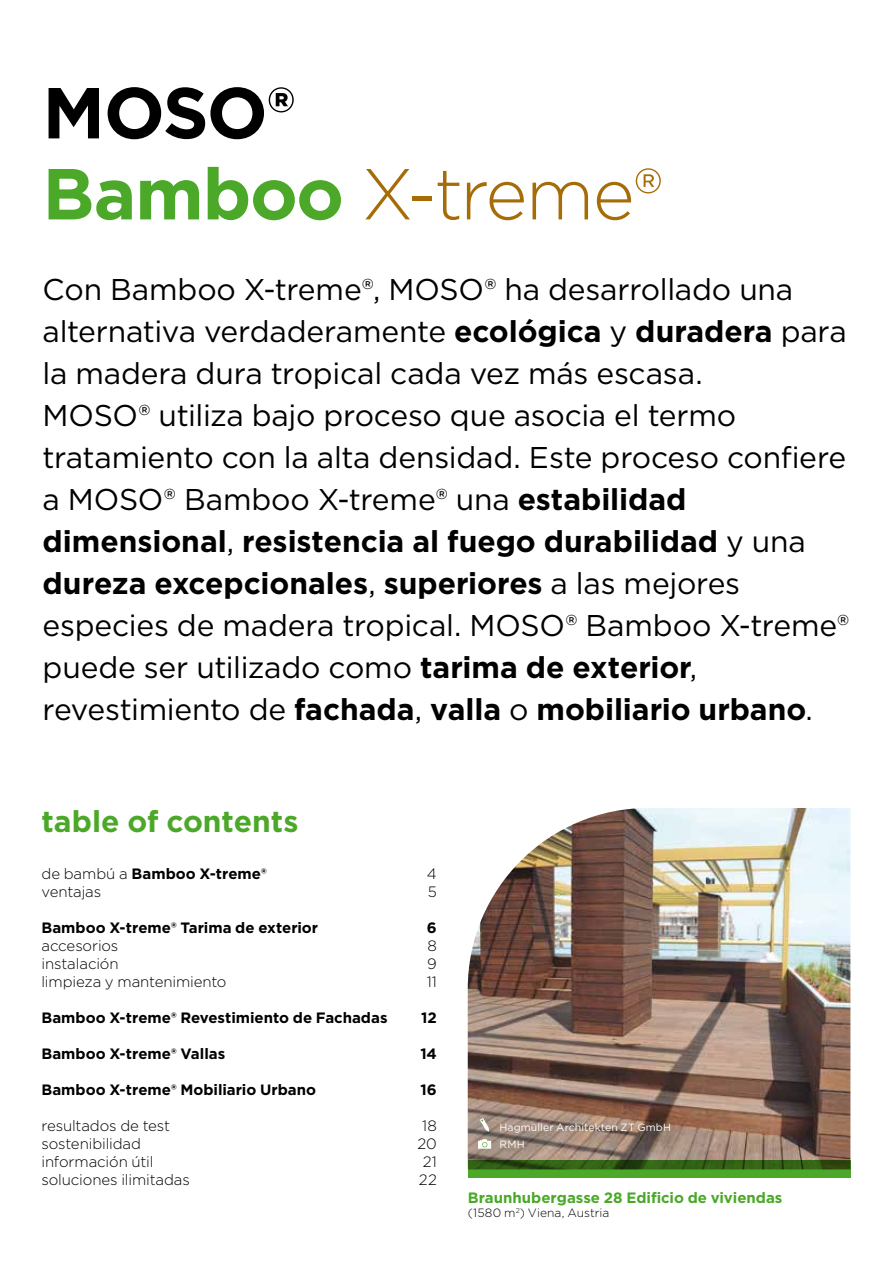
<style>
.page{position:relative;width:893px;height:1263px;background:#fff}
.page>*{position:absolute;margin:0;border:0;box-sizing:border-box;transform-origin:0 0}
.t1{font:300 72px/81px "Gotham";letter-spacing:-.03em;color:#a66c08}
.t2{font:30px/42px "Gotham";letter-spacing:-.005em;color:#000}
.t3{font:700 30px "Gotham";color:#4ba829}
.t4{font:700 15px "Gotham";color:#000}
.t5{font:300 15px "Gotham";letter-spacing:-.01em;color:#000}
.t6{font:700 15px "Gotham";color:#4ba829}
.t7{font:300 12px "Gotham";letter-spacing:.005em;color:#000}
.t8{font:10.5px/16.8px "Gotham";letter-spacing:.01em;color:#fff}
.s1{font-weight:700;color:#000}
.s2{font-weight:700;color:#4ba829}
.s3{font-weight:700}
.s4{font-weight:300}
</style>
<div class="page">
<img style="left:468px;top:808px;width:382px;height:353px">
<div style="left:469px;top:1108px;width:225px;height:48px;background:#000;opacity:.4"></div>
<div style="left:489px;top:1112px;width:205px;height:44px;background:#000;opacity:.4"></div>
<div style="left:470px;top:1108px;width:42px;height:45px;background:#000;opacity:.4"></div>
<svg style="left:480px;top:1118px;width:9px;height:10px"></svg>
<div style="left:489px;top:1129px;width:58px;height:42px;background:#000;opacity:.4"></div>
<div style="left:466px;top:1128px;width:49px;height:45px;background:#000;opacity:.4"></div>
<svg style="left:478px;top:1139px;width:13px;height:9px"></svg>
<svg style="left:468px;top:1161px;width:382px;height:17px;background:#3c801e"></svg>
<h1 class="t1" style="left:43px;top:70px;width:622px"><span class="s1">MOSO®<br></span><span class="s2">Bamboo</span> X-treme®</h1>
<p class="t2" style="left:43px;top:268px;width:808px">Con Bamboo X-treme®, MOSO® ha desarrollado una alternativa verdaderamente <span class="s3">ecológica</span> y <span class="s3">duradera</span> para la madera dura tropical cada vez más escasa.<br>MOSO® utiliza bajo proceso que asocia el termo tratamiento con la alta densidad. Este proceso confiere a MOSO® Bamboo X-treme® una <span class="s3">estabilidad dimensional</span>, <span class="s3">resistencia al fuego durabilidad</span> y una <span class="s3">dureza excepcionales</span>, <span class="s3">superiores</span> a las mejores especies de madera tropical. MOSO® Bamboo X-treme® puede ser utilizado como <span class="s3">tarima de exterior</span>, revestimiento de <span class="s3">fachada</span>, <span class="s3">valla</span> o <span class="s3">mobiliario urbano</span>.</p>
<p class="t3" style="left:41px;top:801px;width:258px">table of contents</p>
<p class="t4" style="left:41px;top:864px;width:227px"><span class="s4">de bambú a</span> Bamboo X-treme®</p>
<p class="t5" style="left:427px;top:864px;width:11px">4</p>
<p class="t5" style="left:41px;top:882px;width:61px">ventajas</p>
<p class="t5" style="left:428px;top:882px;width:11px">5</p>
<p class="t4" style="left:41px;top:918px;width:278px">Bamboo X-treme® Tarima de exterior</p>
<p class="t4" style="left:427px;top:918px;width:11px">6</p>
<p class="t5" style="left:41px;top:936px;width:79px">accesorios</p>
<p class="t5" style="left:427px;top:936px;width:11px">8</p>
<p class="t5" style="left:41px;top:954px;width:79px">instalación</p>
<p class="t5" style="left:427px;top:954px;width:11px">9</p>
<p class="t5" style="left:41px;top:972px;width:187px">limpieza y mantenimiento</p>
<p class="t5" style="left:427px;top:972px;width:12px">11</p>
<p class="t4" style="left:41px;top:1008px;width:348px">Bamboo X-treme® Revestimiento de Fachadas</p>
<p class="t4" style="left:421px;top:1008px;width:17px">12</p>
<p class="t4" style="left:41px;top:1044px;width:185px">Bamboo X-treme® Vallas</p>
<p class="t4" style="left:420px;top:1044px;width:18px">14</p>
<p class="t4" style="left:41px;top:1080px;width:276px">Bamboo X-treme® Mobiliario Urbano</p>
<p class="t4" style="left:421px;top:1080px;width:18px">16</p>
<p class="t5" style="left:41px;top:1116px;width:130px">resultados de test</p>
<p class="t5" style="left:422px;top:1116px;width:16px">18</p>
<p class="t5" style="left:41px;top:1134px;width:101px">sostenibilidad</p>
<p class="t5" style="left:417px;top:1134px;width:21px">20</p>
<p class="t5" style="left:41px;top:1152px;width:114px">información útil</p>
<p class="t5" style="left:423px;top:1152px;width:15px">21</p>
<p class="t5" style="left:41px;top:1170px;width:150px">soluciones ilimitadas</p>
<p class="t5" style="left:419px;top:1170px;width:19px">22</p>
<p class="t8" style="left:499px;top:1119px;width:173px">Hagmüller Architekten ZT GmbH<br>RMH</p>
<p class="t6" style="left:468px;top:1188px;width:316px">Braunhubergasse 28 Edificio de viviendas</p>
<p class="t7" style="left:468px;top:1205px;width:143px">(1580 m<sup>2</sup>) Viena, Austria</p>
</div>
